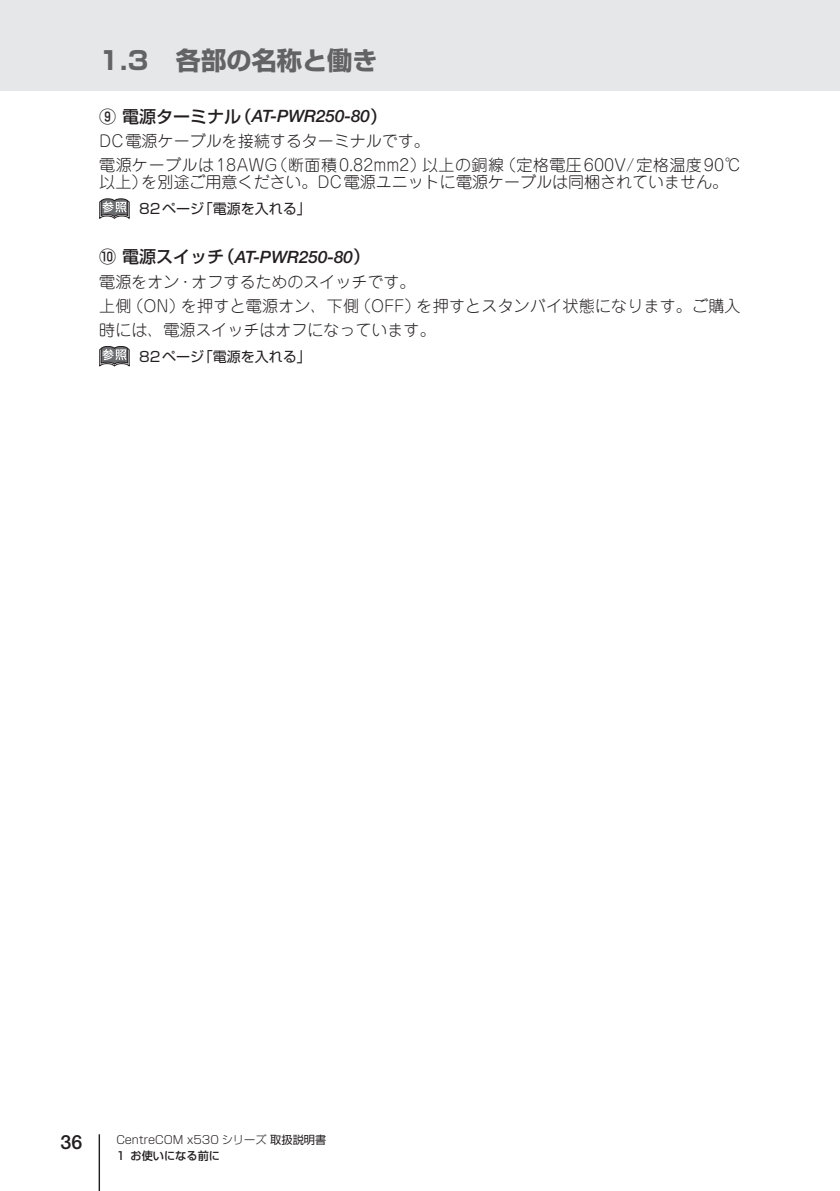
<style>
.page{position:relative;width:840px;height:1191px;background:#fff}
.page>*{position:absolute;margin:0;border:0;box-sizing:border-box;transform-origin:0 0}
.t1{font:700 25.2px "Shin Go Pro";color:#636366}
.t2{font:500 19.6px "Helvetica Neue LT Pro";color:#231f20}
.t3{font:italic 500 17px "Helvetica Neue LT Pro";color:#231f20}
.t4{font:300 16px/24px "Jun 101 Pro";color:#231f20}
.t5{font:14px "Shin Go Pro";color:#231f20}
.t6{font:300 11.2px/16px "Shin Go Pro";color:#231f20}
.s1{font-family:"Shin Go Pro";font-style:normal}
.s2{font-weight:400}
.s3{font-weight:500}
</style>
<div class="page">
<hr style="left:99px;top:1134px;width:1px;height:57px;background:#231f20">
<div style="left:0;top:0;width:839px;height:91px;background:#e6e7e9"></div>
<svg style="left:99px;top:198px;width:30px;height:21px"></svg>
<svg style="left:99px;top:346px;width:30px;height:20px"></svg>
<h1 class="t1" style="left:99px;top:40px;width:280px">1.3 各部の名称と働き</h1>
<p class="t3" style="left:99px;top:106px;width:289px"><span class="s1">⑨ 電源ターミナル（</span>AT-PWR250-80<span class="s1">）</span></p>
<p class="t4" style="left:99px;top:127px;width:642px">DC電源ケーブルを接続するターミナルです。<br>電源ケーブルは18AWG（断面積0.82mm2）以上の銅線（定格電圧600V/定格温度90℃</p>
<p class="t4" style="left:99px;top:169px;width:630px">以上）を別途ご用意ください。DC電源ユニットに電源ケーブルは同梱されていません。</p>
<p class="t5" style="left:139px;top:197px;width:173px">82ページ「電源を入れる」</p>
<p class="t3" style="left:99px;top:247px;width:272px"><span class="s1">⑩ 電源スイッチ（</span>AT-PWR250-80<span class="s1">）</span></p>
<p class="t4" style="left:99px;top:268px;width:642px">電源をオン・オフするためのスイッチです。<br>上側（ON）を押すと電源オン、下側（OFF）を押すとスタンバイ状態になります。ご購入時には、電源スイッチはオフになっています。</p>
<p class="t5" style="left:139px;top:345px;width:173px">82ページ「電源を入れる」</p>
<p class="t2" style="left:60px;top:1130px;width:23px">36</p>
<p class="t6" style="left:116px;top:1130px;width:211px">CentreCOM x530 シリーズ <span class="s2">取扱説明書<br></span><span class="s3">1 お使いになる前に</span></p>
</div>
